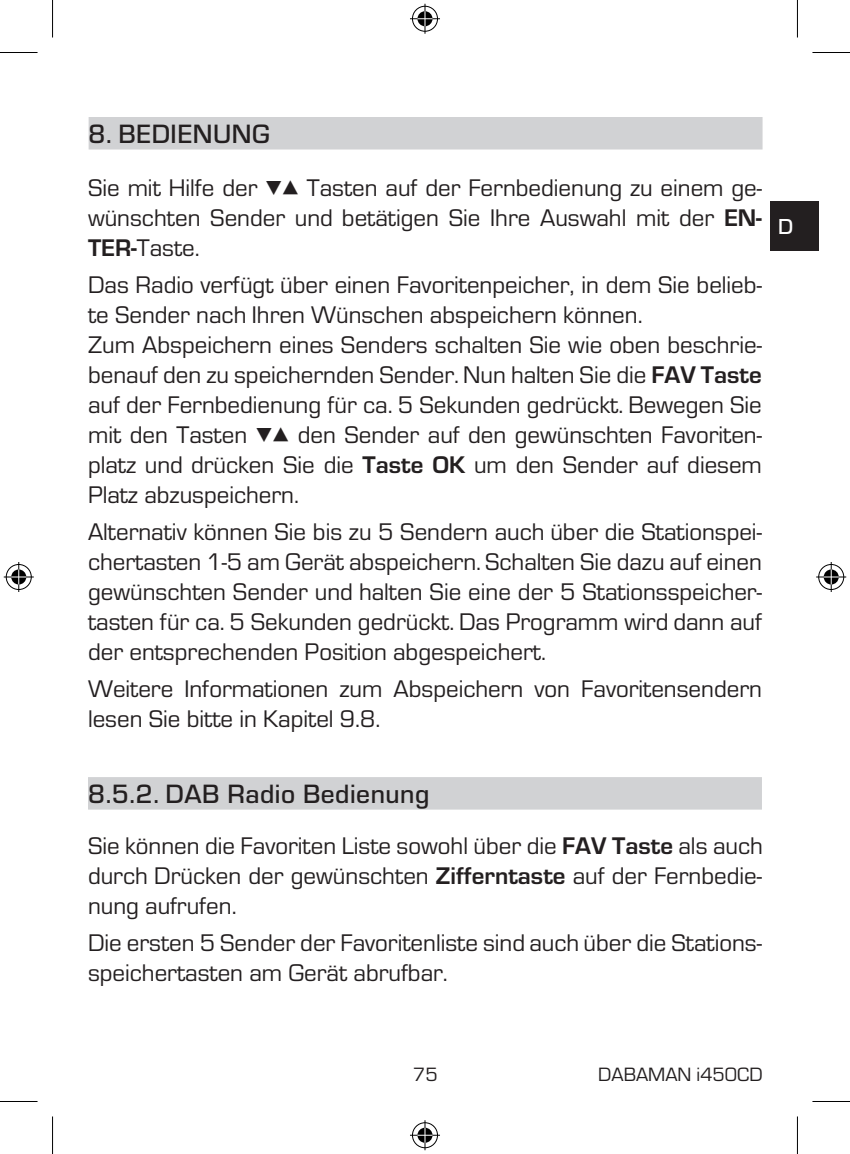
<style>
.page{position:relative;width:850px;height:1154px;background:#fff}
.page>*{position:absolute;margin:0;border:0;box-sizing:border-box;transform-origin:0 0}
.t1{font:500 27.5px "Eurostile OT";letter-spacing:.02em;color:#231f20}
.t2{font:25px/30px "Eurostile OT";color:#231f20;text-align:justify}
.t3{font:500 22.5px "Eurostile OT";color:#fff}
.t4{font:20px "Eurostile OT";color:#231f20}
.s1{font-weight:700}
</style>
<div class="page">
<div style="left:769px;top:201px;width:49px;height:50px;background:#231f20"></div>
<div style="left:89px;top:117px;width:673px;height:32px;background:#d1d2d4"></div>
<div style="left:88px;top:777px;width:673px;height:32px;background:#d1d2d4"></div>
<hr style="left:0;top:52px;width:38px;height:1px;background:#000">
<hr style="left:812px;top:52px;width:37px;height:1px;background:#000">
<hr style="left:0;top:1101px;width:38px;height:1px;background:#000">
<hr style="left:812px;top:1101px;width:37px;height:1px;background:#000">
<hr style="left:52px;top:0;width:1px;height:38px;background:#000">
<hr style="left:52px;top:1116px;width:1px;height:38px;background:#000">
<hr style="left:796px;top:0;width:1px;height:38px;background:#000">
<hr style="left:796px;top:1116px;width:1px;height:38px;background:#000">
<div style="left:410px;top:5px;width:29px;height:28px;border:3px solid #fff;border-radius:50%"></div>
<hr style="left:410px;top:17px;width:30px;height:3px;background:#fff">
<hr style="left:423px;top:4px;width:3px;height:30px;background:#fff">
<div style="left:415px;top:10px;width:19px;height:18px;border:3px solid #fff;border-radius:50%"></div>
<div style="left:412px;top:6px;width:25px;height:26px;border:1px solid #000;border-radius:50%"></div>
<hr style="left:410px;top:18px;width:30px;height:1px;background:#000">
<hr style="left:424px;top:4px;width:1px;height:30px;background:#000">
<svg style="left:417px;top:11px;width:15px;height:15px"></svg>
<div style="left:410px;top:1121px;width:29px;height:28px;border:3px solid #fff;border-radius:50%"></div>
<hr style="left:410px;top:1134px;width:30px;height:3px;background:#fff">
<hr style="left:423px;top:1120px;width:3px;height:30px;background:#fff">
<div style="left:415px;top:1126px;width:19px;height:18px;border:3px solid #fff;border-radius:50%"></div>
<div style="left:412px;top:1122px;width:25px;height:26px;border:1px solid #000;border-radius:50%"></div>
<hr style="left:410px;top:1135px;width:30px;height:1px;background:#000">
<hr style="left:424px;top:1120px;width:1px;height:30px;background:#000">
<svg style="left:417px;top:1128px;width:15px;height:15px"></svg>
<div style="left:5px;top:563px;width:28px;height:28px;border:3px solid #fff;border-radius:50%"></div>
<hr style="left:4px;top:575px;width:30px;height:3px;background:#fff">
<hr style="left:17px;top:562px;width:3px;height:30px;background:#fff">
<div style="left:10px;top:568px;width:18px;height:18px;border:3px solid #fff;border-radius:50%"></div>
<div style="left:6px;top:564px;width:26px;height:26px;border:1px solid #000;border-radius:50%"></div>
<hr style="left:4px;top:576px;width:30px;height:1px;background:#000">
<hr style="left:18px;top:562px;width:1px;height:30px;background:#000">
<svg style="left:11px;top:569px;width:15px;height:15px"></svg>
<div style="left:816px;top:563px;width:28px;height:28px;border:3px solid #fff;border-radius:50%"></div>
<hr style="left:815px;top:575px;width:30px;height:3px;background:#fff">
<hr style="left:829px;top:562px;width:3px;height:30px;background:#fff">
<div style="left:821px;top:568px;width:18px;height:18px;border:3px solid #fff;border-radius:50%"></div>
<div style="left:818px;top:564px;width:25px;height:26px;border:1px solid #000;border-radius:50%"></div>
<hr style="left:815px;top:576px;width:30px;height:1px;background:#000">
<hr style="left:830px;top:562px;width:1px;height:30px;background:#000">
<svg style="left:823px;top:569px;width:15px;height:15px"></svg>
<p class="t1" style="left:89px;top:118px;width:182px">8. BEDIENUNG</p>
<p class="t2" style="left:88px;top:173px;width:675px">Sie mit Hilfe der ▼▲ Tasten auf der Fernbedienung zu einem ge&shy;wünschten Sender und betätigen Sie Ihre Auswahl mit der <span class="s1">EN-TER-</span>Taste.</p>
<p class="t2" style="left:88px;top:270px;width:675px;text-align:left">Das Radio verfügt über einen Favoritenpeicher, in dem Sie belieb&shy;te Sender nach Ihren Wünschen abspeichern können.<br>Zum Abspeichern eines Senders schalten Sie wie oben beschrie&shy;benauf den zu speichernden Sender. Nun halten Sie die <span class="s1">FAV Taste </span>auf der Fernbedienung für ca. 5 Sekunden gedrückt. Bewegen Sie mit den Tasten ▼▲ den Sender auf den gewünschten Favoriten&shy;platz und drücken Sie die <span class="s1">Taste OK</span> um den Sender auf diesem Platz abzuspeichern.</p>
<p class="t2" style="left:88px;top:517px;width:675px">Alternativ können Sie bis zu 5 Sendern auch über die Stationspei&shy;chertasten 1-5 am Gerät abspeichern. Schalten Sie dazu auf einen gewünschten Sender und halten Sie eine der 5 Stationsspeicher&shy;tasten für ca. 5 Sekunden gedrückt. Das Programm wird dann auf der entsprechenden Position abgespeichert.</p>
<p class="t2" style="left:88px;top:674px;width:675px">Weitere Informationen zum Abspeichern von Favoritensendern lesen Sie bitte in Kapitel 9.8.</p>
<p class="t3" style="left:777px;top:214px;width:17px">D</p>
<p class="t1" style="left:88px;top:778px;width:343px">8.5.2. DAB Radio Bedienung</p>
<p class="t2" style="left:88px;top:831px;width:676px">Sie können die Favoriten Liste sowohl über die <span class="s1">FAV Taste</span> als auch durch Drücken der gewünschten <span class="s1">Zifferntaste</span> auf der Fernbedie&shy;nung aufrufen.</p>
<p class="t2" style="left:88px;top:928px;width:675px">Die ersten 5 Sender der Favoritenliste sind auch über die Stations&shy;speichertasten am Gerät abrufbar.</p>
<p class="t4" style="left:413px;top:1063px;width:26px">75</p>
<p class="t4" style="left:598px;top:1063px;width:166px">DABAMAN i450CD</p>
</div>
